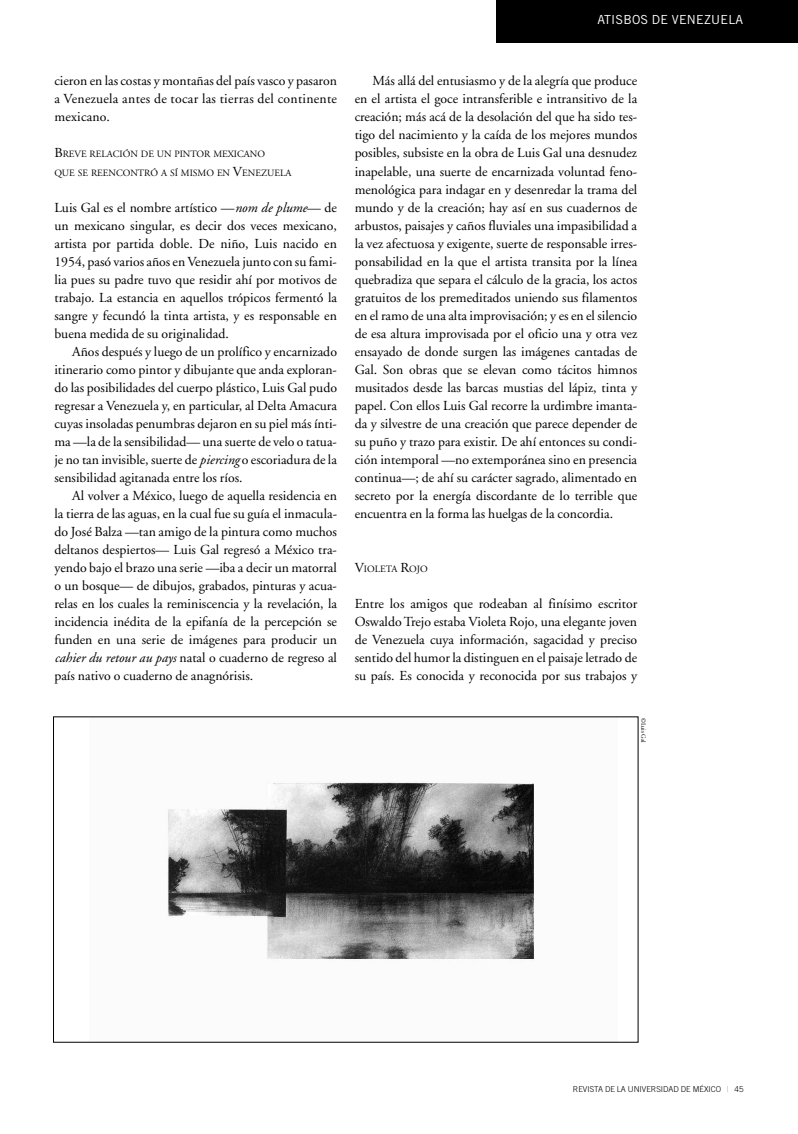
<style>
.page{position:relative;width:798px;height:1134px;background:#fff}
.page>*{position:absolute;margin:0;border:0;box-sizing:border-box;transform-origin:0 0}
.t1{font:13.75px/18px "Adobe Garamond";color:#000;text-align:justify}
.t2{font:12.5px "Trade Gothic";letter-spacing:.02em;color:#fff}
.t3{font:9.62px/18px "Adobe Garamond";color:#000}
.t4{font:300 8.12px "Trade Gothic";color:#000}
.t5{font:6.25px "Adobe Garamond";letter-spacing:-.005em;color:#000}
.s1{font-size:13.75px}
.s2{font-style:italic}
.s3{font-weight:400;color:#b3b3b3}
</style>
<div class="page">
<div style="left:496px;top:0;width:301px;height:43px;background:#000"></div>
<img style="left:167px;top:782px;width:367px;height:178px">
<p class="t2" style="left:597px;top:15px;width:147px">ATISBOS DE VENEZUELA</p>
<p class="t1" style="left:54px;top:73px;width:284px">cieron en las costas y montañas del país vasco y pasaron a Venezuela antes de tocar las tierras del continente mexicano.</p>
<p class="t3" style="left:54px;top:146px;width:238px"><span class="s1">B</span>REVE RELACIÓN DE UN PINTOR MEXICANO<br>QUE SE REENCONTRÓ A SÍ MISMO EN <span class="s1">V</span>ENEZUELA</p>
<p class="t1" style="left:54px;top:199px;width:284px">Luis Gal es el nombre artístico —<span class="s2">nom de plume</span>— de un mexicano singular, es decir dos veces mexicano, artista por partida doble. De niño, Luis nacido en 1954, pasó varios años en Venezuela junto con su fami&shy;lia pues su padre tuvo que residir ahí por motivos de trabajo. La estancia en aquellos trópicos fermentó la sangre y fecundó la tinta artista, y es responsable en buena medida de su originalidad.</p>
<p class="t1" style="left:54px;top:344px;width:284px;text-indent:18px">Años después y luego de un prolífico y encarnizado itinerario como pintor y dibujante que anda exploran&shy;do las posibilidades del cuerpo plástico, Luis Gal pudo regresar a Venezuela y, en particular, al Delta Amacura cuyas insoladas penumbras dejaron en su piel más ínti&shy;ma —la de la sensibilidad— una suerte de velo o tatua&shy;je no tan invisible, suerte de <span class="s2">piercing</span> o escoriadura de la sensibilidad agitanada entre los ríos.</p>
<p class="t1" style="left:54px;top:488px;width:284px;text-indent:18px">Al volver a México, luego de aquella residencia en la tierra de las aguas, en la cual fue su guía el inmacula&shy;do José Balza —tan amigo de la pintura como muchos deltanos despiertos— Luis Gal regresó a México tra&shy;yendo bajo el brazo una serie —iba a decir un matorral o un bosque— de dibujos, grabados, pinturas y acua&shy;relas en los cuales la reminiscencia y la revelación, la incidencia inédita de la epifanía de la percepción se funden en una serie de imágenes para producir un <span class="s2">cahier du retour au pays</span> natal o cuaderno de regreso al país nativo o cuaderno de anagnórisis.</p>
<p class="t1" style="left:354px;top:73px;width:284px;text-indent:18px">Más allá del entusiasmo y de la alegría que produce en el artista el goce intransferible e intransitivo de la creación; más acá de la desolación del que ha sido tes&shy;tigo del nacimiento y la caída de los mejores mundos posibles, subsiste en la obra de Luis Gal una desnudez inapelable, una suerte de encarnizada voluntad feno&shy;menológica para indagar en y desenredar la trama del mundo y de la creación; hay así en sus cuadernos de arbustos, paisajes y caños fluviales una impasibilidad a la vez afectuosa y exigente, suerte de responsable irres&shy;ponsabilidad en la que el artista transita por la línea quebradiza que separa el cálculo de la gracia, los actos gratuitos de los premeditados uniendo sus filamentos en el ramo de una alta improvisación; y es en el silencio de esa altura improvisada por el oficio una y otra vez ensayado de donde surgen las imágenes cantadas de Gal. Son obras que se elevan como tácitos himnos musitados desde las barcas mustias del lápiz, tinta y papel. Con ellos Luis Gal recorre la urdimbre imanta&shy;da y silvestre de una creación que parece depender de su puño y trazo para existir. De ahí entonces su condi&shy;ción intemporal —no extemporánea sino en presencia continua—; de ahí su carácter sagrado, alimentado en secreto por la energía discordante de lo terrible que encuentra en la forma las huelgas de la concordia.</p>
<p class="t3" style="left:354px;top:561px;width:74px"><span class="s1">V</span>IOLETA <span class="s1">R</span>OJO</p>
<p class="t1" style="left:354px;top:596px;width:284px">Entre los amigos que rodeaban al finísimo escritor Oswaldo Trejo estaba Violeta Rojo, una elegante joven de Venezuela cuya información, sagacidad y preciso sentido del humor la distinguen en el paisaje letrado de su país. Es conocida y reconocida por sus trabajos y</p>
<p class="t5" style="left:645px;top:718px;width:27px;rotate:90deg">©Luis Gal</p>
<p class="t4" style="left:572px;top:1086px;width:172px">REVISTA DE LA UNIVERSIDAD DE MÉXICO <span class="s3">|</span> 45</p>
</div>
